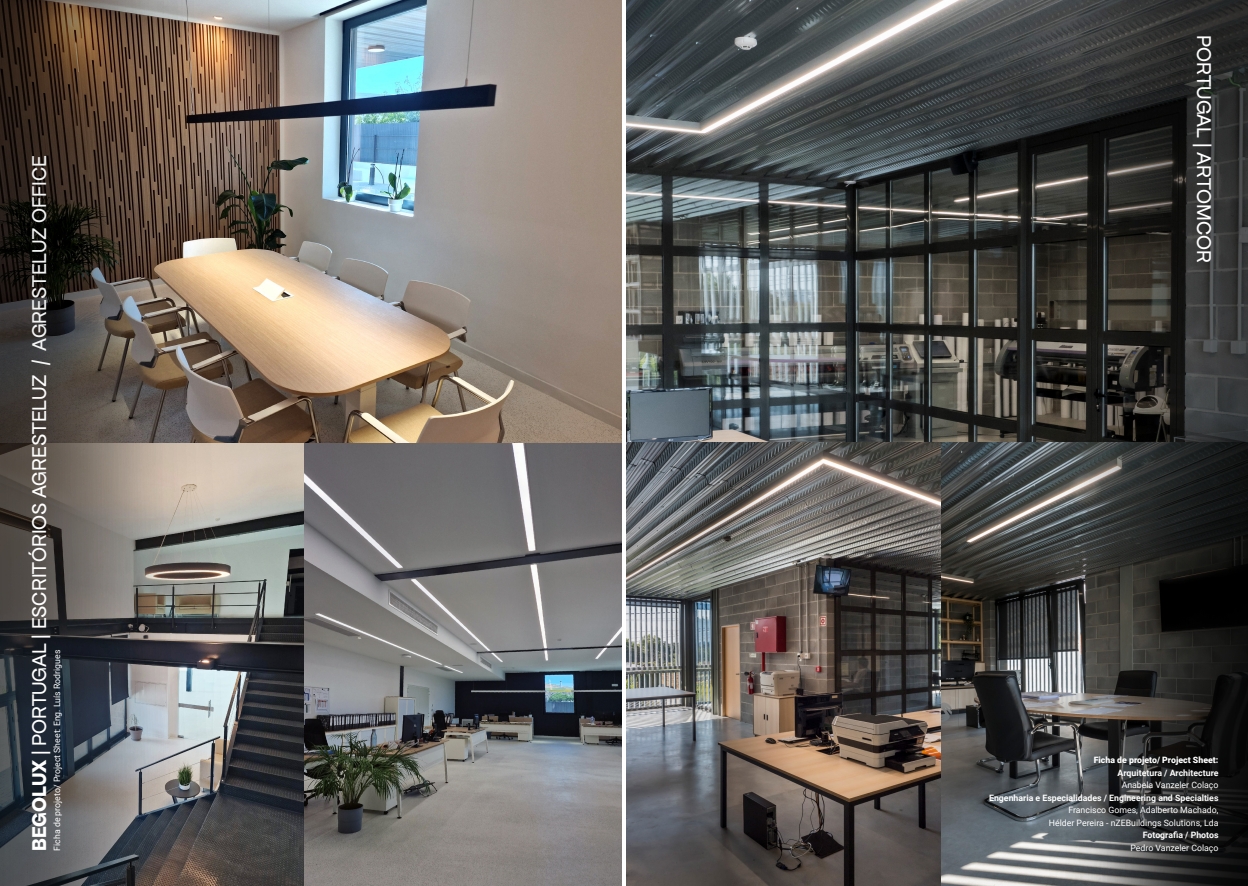
<style>
.page{position:relative;width:1248px;height:886px;background:#fff}
.page>*{position:absolute;margin:0;border:0;box-sizing:border-box;transform-origin:0 0}
.t1{font:21.25px "Apfel Grotezk";color:#fff}
.t2{font:8.75px/12.5px "Roboto";color:#fff;text-align:right}
.t3{font:700 8.75px "Roboto";color:#fff}
.t4{font:900 8.75px "Roboto";color:#fff}
.s1{font-weight:700}
.s2{color:#f3f4f4}
</style>
<div class="page">
<img style="left:259px;top:0;width:362px;height:886px">
<img style="left:0;top:0;width:259px;height:886px">
<img style="left:626px;top:0;width:358px;height:886px">
<img style="left:984px;top:0;width:263px;height:407px">
<img style="left:972px;top:407px;width:275px;height:479px">
<p class="t1" style="left:28px;top:850px;width:697px;rotate:-90deg"><span class="s1">BEGOLUX</span> | PORTUGAL | ESCRITÓRIOS AGRESTELUZ <span class="s2">/ AGRESTELUZ OFFICE</span></p>
<p class="t2" style="left:51px;top:850px;width:202px;rotate:-90deg">Ficha de projeto/ Project Sheet: Eng. Luís Rodrigues</p>
<p class="t1" style="left:1214px;top:35px;width:229px;rotate:90deg">PORTUGAL | ARTOMCOR</p>
<p class="t4" style="left:1093px;top:754px;width:126px">Ficha de projeto/ Project Sheet:</p>
<p class="t3" style="left:1117px;top:766px;width:102px">Arquitetura / Architecture</p>
<p class="t2" style="left:1121px;top:778px;width:98px">Anabela Vanzeler Colaço</p>
<p class="t3" style="left:989px;top:791px;width:231px">Engenharia e Especialidades / Engineering and Specialties</p>
<p class="t2" style="left:1048px;top:803px;width:171px">Francisco Gomes, Adalberto Machado,<br>Hélder Pereira - nZEBuildings Solutions, Lda</p>
<p class="t3" style="left:1142px;top:829px;width:77px">Fotografia / Photos</p>
<p class="t2" style="left:1130px;top:841px;width:89px">Pedro Vanzeler Colaço</p>
</div>
